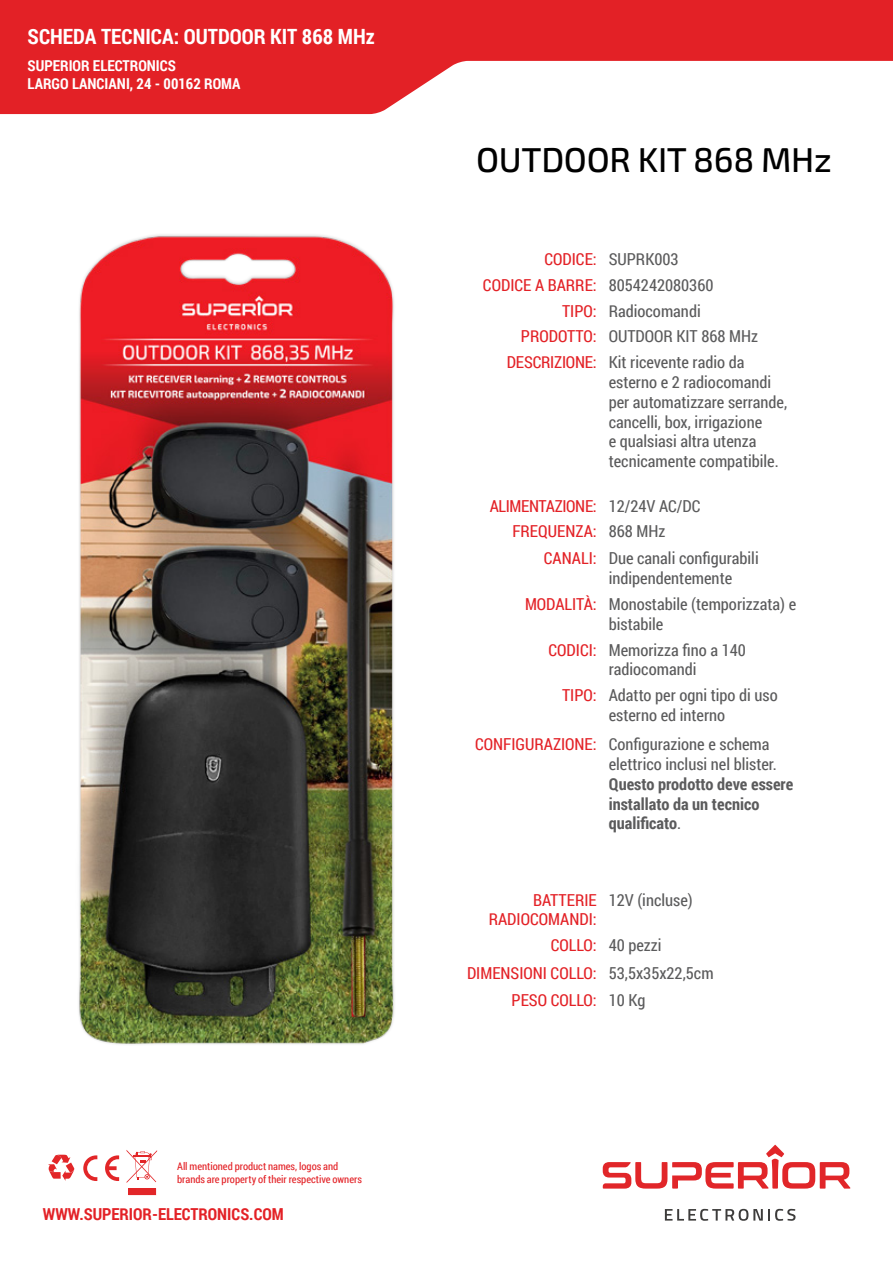
<style>
.page{position:relative;width:893px;height:1263px;background:#fff}
.page>*{position:absolute;margin:0;border:0;box-sizing:border-box;transform-origin:0 0}
.t1{font:500 34.5px "Exo 2";letter-spacing:-.01em;color:#000}
.t2{font:700 21px "Roboto Condensed";color:#fff}
.t3{font:16.5px/19.8px "Roboto Condensed";color:#5b5b5c}
.t4{font:16.5px/25.8px "Roboto Condensed";color:#e32126}
.t5{font:700 16.5px/19.8px "Roboto Condensed";color:#5b5b5c}
.t6{font:700 16.5px "Roboto Condensed";color:#e32126}
.t7{font:700 15px/18px "Roboto Condensed";color:#fff}
.t8{font:10.5px/12.6px "Roboto Condensed";color:#e32126}
.s1{color:#e32126}
.s2{color:#5b5b5c}
.s3{font-weight:400}
</style>
<div class="page">
<svg style="left:0;top:0;width:893px;height:114px;fill:#e32126"></svg>
<svg style="left:603px;top:1145px;width:247px;height:43px"></svg>
<svg style="left:665px;top:1209px;width:130px;height:12px"></svg>
<img style="left:79px;top:234px;width:315px;height:811px">
<svg style="left:48px;top:1150px;width:109px;height:46px"></svg>
<p class="t2" style="left:28px;top:22px;width:349px">SCHEDA TECNICA: OUTDOOR KIT 868 MHz</p>
<p class="t7" style="left:28px;top:56px;width:214px">SUPERIOR ELECTRONICS<br>LARGO LANCIANI, 24 - 00162 ROMA</p>
<p class="t8" style="left:177px;top:1160px;width:186px">All mentioned product names, logos and brands are property of their respective owners</p>
<p class="t6" style="left:43px;top:1203px;width:242px">WWW.SUPERIOR-ELECTRONICS.COM</p>
<h1 class="t1" style="left:476px;top:139px;width:357px">OUTDOOR KIT 868 MHz</h1>
<p class="t3" style="left:544px;top:249px;width:136px"><span class="s1">CODICE:</span> SUPRK003</p>
<p class="t4" style="left:483px;top:271px;width:232px">CODICE A BARRE: <span class="s2">8054242080360</span></p>
<p class="t3" style="left:562px;top:300px;width:140px"><span class="s1">TIPO:</span> Radiocomandi</p>
<p class="t3" style="left:521px;top:326px;width:239px"><span class="s1">PRODOTTO:</span> OUTDOOR KIT 868 MHz</p>
<p class="t3" style="left:507px;top:352px;width:239px"><span class="s1">DESCRIZIONE:</span> Kit ricevente radio da</p>
<p class="t3" style="left:609px;top:372px;width:180px">esterno e 2 radiocomandi per automatizzare serrande, cancelli, box, irrigazione<br>e qualsiasi altra utenza tecnicamente compatibile.</p>
<p class="t4" style="left:512px;top:492px;width:190px;text-indent:-23px">ALIMENTAZIONE: <span class="s2">12/24V AC/DC<br></span>FREQUENZA: <span class="s2">868 MHz</span></p>
<p class="t3" style="left:609px;top:548px;width:152px;text-indent:-65px"><span class="s1">CANALI:</span> Due canali configurabili indipendentemente</p>
<p class="t3" style="left:609px;top:594px;width:189px;text-indent:-84px"><span class="s1">MODALITÀ:</span> Monostabile (temporizzata) e bistabile</p>
<p class="t3" style="left:609px;top:639px;width:139px;text-indent:-60px"><span class="s1">CODICI:</span> Memorizza fino a 140 radiocomandi</p>
<p class="t3" style="left:562px;top:685px;width:217px;text-align:center"><span class="s1">TIPO:</span> Adatto per ogni tipo di uso esterno ed interno</p>
<p class="t3" style="left:609px;top:734px;width:170px;text-indent:-134px"><span class="s1">CONFIGURAZIONE:</span> Configurazione e schema elettrico inclusi nel blister.</p>
<p class="t5" style="left:609px;top:773px;width:186px">Questo prodotto deve essere installato da un tecnico qualificato<span class="s3">.</span></p>
<p class="t4" style="left:489px;top:889px;width:109px;line-height:19.8px;text-align:right">BATTERIE<br>RADIOCOMANDI:</p>
<p class="t3" style="left:609px;top:889px;width:86px">12V (incluse)</p>
<p class="t3" style="left:551px;top:935px;width:112px"><span class="s1">COLLO:</span> 40 pezzi</p>
<p class="t4" style="left:467px;top:959px;width:248px">DIMENSIONI COLLO: <span class="s2">53,5x35x22,5cm</span></p>
<p class="t4" style="left:512px;top:987px;width:135px">PESO COLLO: <span class="s2">10 Kg</span></p>
</div>
